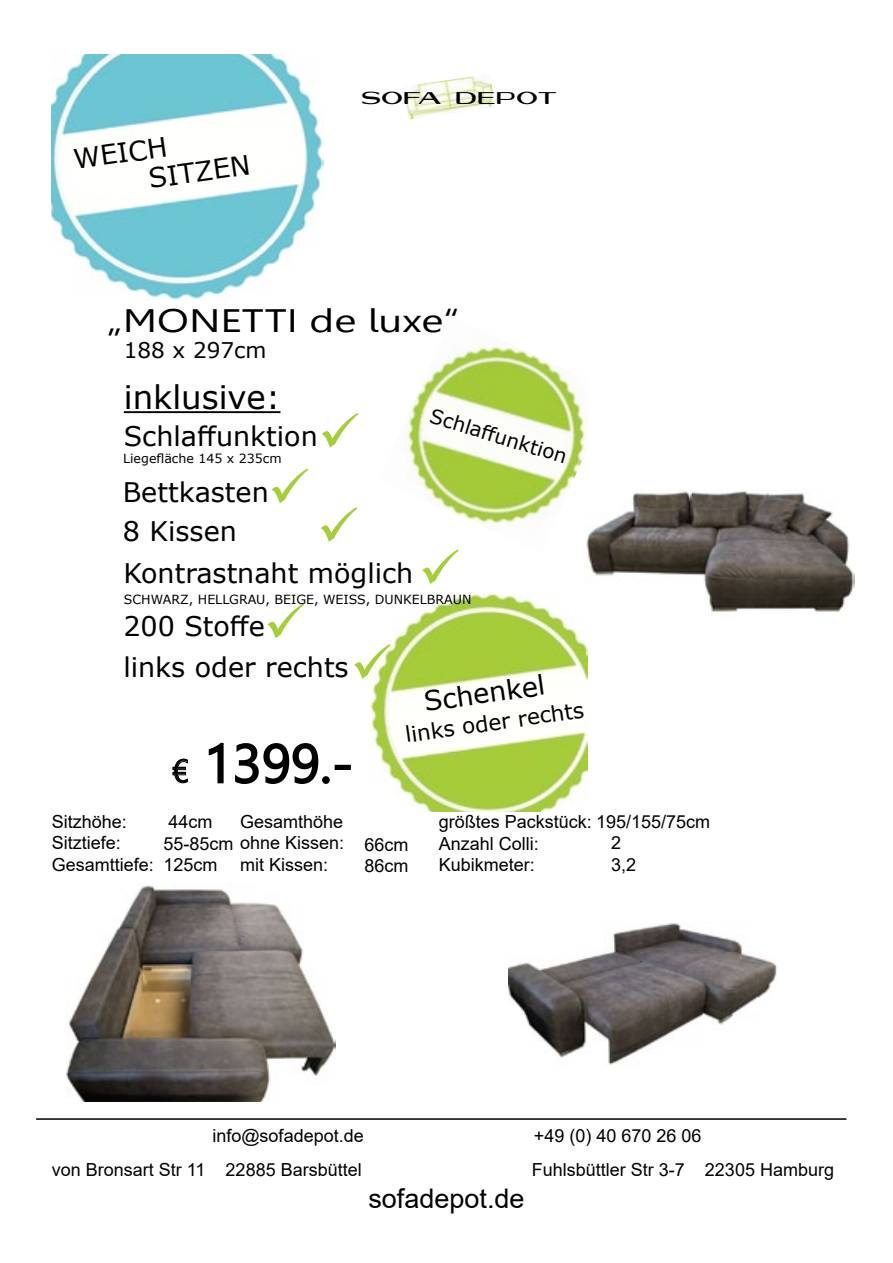
<style>
.page{position:relative;width:893px;height:1263px;background:#fff}
.page>*{position:absolute;margin:0;border:0;box-sizing:border-box;transform-origin:0 0}
.t1{font:54px "Leelawadee";color:#000}
.t2{font:32.4px "Leelawadee";color:#000;scale:1.3 1}
.t3{font:32.4px "Verdana";color:#000}
.t4{font:27px/40.5px "Verdana";color:#000}
.t5{font:27px "Arial";color:#000}
.t6{font:21.6px "Verdana";color:#000}
.t7{font:19.8px "Verdana";color:#000}
.t8{font:18px/21.6px "Arial";color:#000}
.t9{font:16.2px "Georgiquas";letter-spacing:.05em;color:#000}
.t10{font:12.6px "Verdana";color:#000}
.s1{color:#a6ce39}
.s2{font-size:32.4px}
</style>
<div class="page">
<img style="left:406px;top:346px;width:180px;height:180px">
<img style="left:405px;top:76px;width:90px;height:44px">
<svg style="left:172px;top:759px;width:16px;height:24px"></svg>
<svg style="left:208px;top:742px;width:16px;height:42px"></svg>
<svg style="left:235px;top:743px;width:95px;height:41px"></svg>
<div style="left:335px;top:765px;width:16px;height:5px;border:2px solid #000"></div>
<img style="left:370px;top:592px;width:218px;height:220px">
<hr style="left:124px;top:411px;width:156px;height:2px;background:#000">
<img style="left:52px;top:54px;width:271px;height:247px">
<hr style="left:36px;top:1118px;width:810px;height:2px;background:#000">
<img style="left:585px;top:489px;width:270px;height:126px">
<img style="left:508px;top:923px;width:270px;height:142px">
<img style="left:66px;top:885px;width:270px;height:216px">
<svg style="left:370px;top:643px;width:21px;height:36px"></svg>
<h3 class="t4" style="left:143px;top:135px;width:104px;line-height:29.5px;text-indent:-72px;rotate:-8deg">WEICH<br>SITZEN</h3>
<p class="t9" style="left:362px;top:92px;width:196px">SOFA DEPOT</p>
<h2 class="t2" style="left:107px;top:302px;width:273px">„MONETTI de luxe“</h2>
<p class="t6" style="left:124px;top:335px;width:144px">188 x 297cm</p>
<h2 class="t3" style="left:124px;top:375px;width:158px">inklusive:</h2>
<h3 class="t4" style="left:124px;top:416px;width:195px">Schlaffunktion</h3>
<p class="t10" style="left:123px;top:450px;width:160px">Liegefläche 145 x 235cm</p>
<h3 class="t4" style="left:123px;top:473px;width:189px;line-height:38.5px">Bettkasten<span class="s1">✓<br></span>8 Kissen</h3>
<p class="t7" style="left:435px;top:402px;width:144px;rotate:17deg">Schlaffunktion</p>
<h3 class="t4" style="left:123px;top:553px;width:291px">Kontrastnaht möglich</h3>
<p class="t10" style="left:124px;top:590px;width:349px">SCHWARZ, HELLGRAU, BEIGE, WEISS, DUNKELBRAUN</p>
<h3 class="t4" style="left:123px;top:606px;width:227px">200 Stoffe<br>links oder rechts</h3>
<h1 class="t1" style="left:171px;top:732px;width:184px"><span class="s2">€</span> 1399.-</h1>
<h3 class="t4" style="left:421px;top:681px;width:123px;rotate:-8deg">Schenkel</h3>
<p class="t6" style="left:403px;top:720px;width:182px;rotate:-8deg">links oder rechts</p>
<p class="t8" style="left:52px;top:810px;width:104px">Sitzhöhe:<br>Sitztiefe:<br>Gesamttiefe:</p>
<p class="t8" style="left:439px;top:811px;width:273px">größtes Packstück: 195/155/75cm<br>Anzahl Colli:<br>Kubikmeter:</p>
<p class="t8" style="left:240px;top:810px;width:105px">Gesamthöhe</p>
<p class="t8" style="left:163px;top:832px;width:182px">55-85cm ohne Kissen:</p>
<p class="t8" style="left:240px;top:854px;width:90px">mit Kissen:</p>
<p class="t8" style="left:168px;top:811px;width:46px">44cm</p>
<p class="t8" style="left:163px;top:854px;width:56px">125cm</p>
<p class="t8" style="left:364px;top:833px;width:46px">66cm<br>86cm</p>
<p class="t8" style="left:611px;top:832px;width:27px">2<br>3,2</p>
<p class="t8" style="left:212px;top:1124px;width:153px">info@sofadepot.de</p>
<p class="t8" style="left:534px;top:1124px;width:169px">+49 (0) 40 670 26 06</p>
<p class="t8" style="left:52px;top:1158px;width:311px">von Bronsart Str 11 22885 Barsbüttel</p>
<p class="t8" style="left:532px;top:1158px;width:304px">Fuhlsbüttler Str 3-7 22305 Hamburg</p>
<h3 class="t5" style="left:368px;top:1180px;width:158px">sofadepot.de</h3>
</div>
